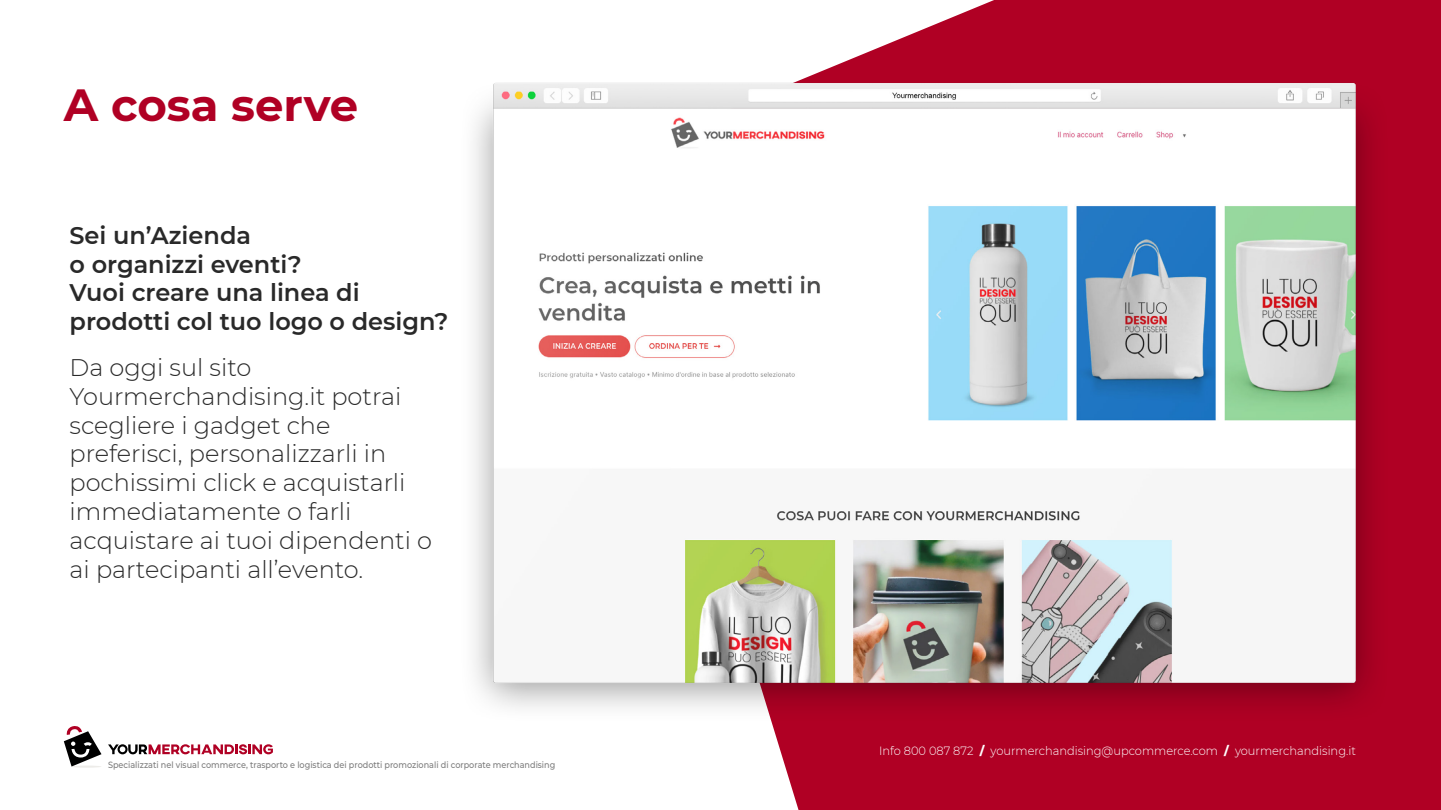
<style>
.page{position:relative;width:1441px;height:810px;background:#fff}
.page>*{position:absolute;margin:0;border:0;box-sizing:border-box;transform-origin:0 0}
.t1{font:700 45px "Montserrat";color:#b00024}
.t2{font:300 24px/28.8px "Montserrat";color:#292929}
.t3{font:600 24px/28.8px "Montserrat";color:#292929}
.t4{font:300 12px "Montserrat";color:#fff;scale:.95 1}
.t5{font:500 9px "Montserrat";color:#7c7c7c;scale:.9 1}
.s1{font-weight:800}
</style>
<div class="page">
<svg style="left:108px;top:744px;width:165px;height:10px"></svg>
<hr style="left:72px;top:766px;width:29px;height:2px;background:#edece9;border-radius:50%">
<svg style="left:64px;top:726px;width:37px;height:41px"></svg>
<svg style="left:777px;top:0;width:663px;height:810px;background:#b71738"></svg>
<img style="left:474px;top:58px;width:944px;height:682px">
<h1 class="t1" style="left:64px;top:73px;width:296px">A cosa serve</h1>
<p class="t3" style="left:70px;top:220px;width:380px">Sei un’Azienda<br>o organizzi eventi?<br>Vuoi creare una linea di prodotti col tuo logo o design?</p>
<p class="t2" style="left:70px;top:352px;width:364px">Da oggi sul sito<br>Yourmerchandising.it potrai scegliere i gadget che preferisci, personalizzarli in pochissimi click e acquistarli immediatamente o farli acquistare ai tuoi dipendenti o ai partecipanti all’evento.</p>
<p class="t5" style="left:108px;top:758px;width:498px">Specializzati nel visual commerce, trasporto e logistica dei prodotti promozionali di corporate merchandising</p>
<p class="t4" style="left:879px;top:742px;width:503px">Info 800 087 872 <span class="s1">/</span> yourmerchandising@upcommerce.com <span class="s1">/</span> yourmerchandising.it</p>
</div>
